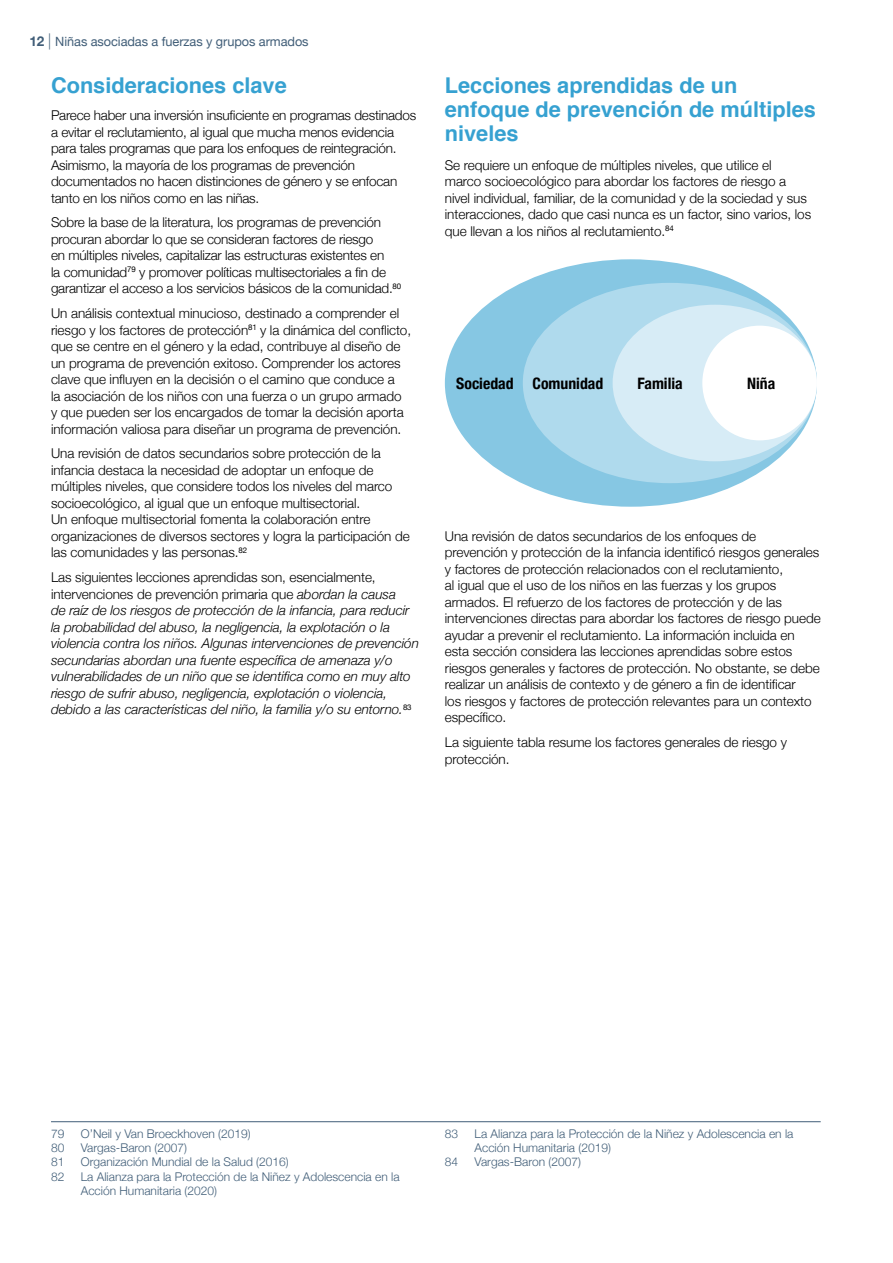
<style>
.page{position:relative;width:893px;height:1263px;background:#fff}
.page>*{position:absolute;margin:0;border:0;box-sizing:border-box;transform-origin:0 0}
.level_1_section_2{font:700 21.75px/24px "Helvetica";color:#36a1d1}
.Oskar_-_body_text{font:700 condensed 15.75px "Helvetica Neue";color:#000}
.Oskar_-_body_text-2{font:300 13.5px/16.5px "Helvetica Neue";letter-spacing:-.005em;color:#000}
.Oskar_-_body_text-3{font:italic 300 13.5px/16.5px "Helvetica Neue";letter-spacing:-.005em;color:#000}
.t1{font:12.75px "Helvetica Neue";letter-spacing:-.005em;color:#415e78}
.t2{font:300 12px/14.2px "Helvetica Neue";color:#415e78}
.s1{font-weight:700;font-size:13.5px}
.s2{font-weight:300;font-size:16.2px}
.s3{font-style:normal}
</style>
<div class="page">
<div style="left:445px;top:259px;width:372px;height:248px;background:#86c7e3;border-radius:50%"></div>
<div style="left:523px;top:283px;width:294px;height:200px;background:#afdaed;border-radius:50%"></div>
<div style="left:613px;top:305px;width:204px;height:156px;background:#d7ecf6;border-radius:50%"></div>
<div style="left:702px;top:326px;width:115px;height:114px;background:#fff;border-radius:50%"></div>
<hr style="left:51px;top:1121px;width:770px;height:1px;background:#415e78">
<p class="t1" style="left:29px;top:32px;width:281px"><span class="s1">12</span> <span class="s2">|</span> Niñas asociadas a fuerzas y grupos armados</p>
<p class="level_1_section_2" style="left:51px;top:73px;width:237px">Consideraciones clave</p>
<p class="Oskar_-_body_text-2" style="left:51px;top:106px;width:367px">Parece haber una inversión insuficiente en programas destinados a evitar el reclutamiento, al igual que mucha menos evidencia para tales programas que para los enfoques de reintegración.<br>Asimismo, la mayoría de los programas de prevención documentados no hacen distinciones de género y se enfocan tanto en los niños como en las niñas.</p>
<p class="Oskar_-_body_text-2" style="left:51px;top:213px;width:352px">Sobre la base de la literatura, los programas de prevención procuran abordar lo que se consideran factores de riesgo<br>en múltiples niveles, capitalizar las estructuras existentes en<br>la comunidad<sup>79</sup> y promover políticas multisectoriales a fin de garantizar el acceso a los servicios básicos de la comunidad.<sup>80</sup></p>
<p class="Oskar_-_body_text-2" style="left:51px;top:304px;width:362px">Un análisis contextual minucioso, destinado a comprender el riesgo y los factores de protección<sup>81</sup> y la dinámica del conflicto, que se centre en el género y la edad, contribuye al diseño de un programa de prevención exitoso. Comprender los actores clave que influyen en la decisión o el camino que conduce a<br>la asociación de los niños con una fuerza o un grupo armado<br>y que pueden ser los encargados de tomar la decisión aporta información valiosa para diseñar un programa de prevención.</p>
<p class="Oskar_-_body_text-2" style="left:51px;top:444px;width:360px">Una revisión de datos secundarios sobre protección de la infancia destaca la necesidad de adoptar un enfoque de múltiples niveles, que considere todos los niveles del marco socioecológico, al igual que un enfoque multisectorial.<br>Un enfoque multisectorial fomenta la colaboración entre organizaciones de diversos sectores y logra la participación de las comunidades y las personas.<sup>82</sup></p>
<p class="Oskar_-_body_text-3" style="left:51px;top:568px;width:369px"><span class="s3">Las siguientes lecciones aprendidas son, esencialmente, intervenciones de prevención primaria que</span> abordan la causa<br>de raíz de los riesgos de protección de la infancia, para reducir la probabilidad del abuso, la negligencia, la explotación o la violencia contra los niños. Algunas intervenciones de prevención secundarias abordan una fuente específica de amenaza y/o vulnerabilidades de un niño que se identifica como en muy alto riesgo de sufrir abuso, negligencia, explotación o violencia, debido a las características del niño, la familia y/o su entorno.<sup>83</sup></p>
<p class="level_1_section_2" style="left:445px;top:73px;width:373px">Lecciones aprendidas de un enfoque de prevención de múltiples niveles</p>
<p class="Oskar_-_body_text-2" style="left:445px;top:155px;width:368px">Se requiere un enfoque de múltiples niveles, que utilice el marco socioecológico para abordar los factores de riesgo a nivel individual, familiar, de la comunidad y de la sociedad y sus interacciones, dado que casi nunca es un factor, sino varios, los que llevan a los niños al reclutamiento.<sup>84</sup></p>
<p class="Oskar_-_body_text" style="left:456px;top:370px;width:149px">Sociedad Comunidad</p>
<p class="Oskar_-_body_text" style="left:637px;top:370px;width:47px">Familia</p>
<p class="Oskar_-_body_text" style="left:747px;top:370px;width:30px">Niña</p>
<p class="Oskar_-_body_text-2" style="left:445px;top:527px;width:377px">Una revisión de datos secundarios de los enfoques de prevención y protección de la infancia identificó riesgos generales y factores de protección relacionados con el reclutamiento,<br>al igual que el uso de los niños en las fuerzas y los grupos armados. El refuerzo de los factores de protección y de las intervenciones directas para abordar los factores de riesgo puede ayudar a prevenir el reclutamiento. La información incluida en esta sección considera las lecciones aprendidas sobre estos riesgos generales y factores de protección. No obstante, se debe realizar un análisis de contexto y de género a fin de identificar<br>los riesgos y factores de protección relevantes para un contexto específico.</p>
<p class="Oskar_-_body_text-2" style="left:445px;top:733px;width:344px">La siguiente tabla resume los factores generales de riesgo y protección.</p>
<p class="t2" style="left:51px;top:1125px;width:15px">79</p>
<p class="t2" style="left:81px;top:1125px;width:171px">O’Neil y Van Broeckhoven (2019)</p>
<p class="t2" style="left:51px;top:1140px;width:15px">80</p>
<p class="t2" style="left:81px;top:1140px;width:108px">Vargas-Baron (2007)</p>
<p class="t2" style="left:51px;top:1154px;width:15px">81</p>
<p class="t2" style="left:81px;top:1154px;width:209px">Organización Mundial de la Salud (2016)</p>
<p class="t2" style="left:51px;top:1168px;width:15px">82</p>
<p class="t2" style="left:81px;top:1168px;width:320px">La Alianza para la Protección de la Niñez y Adolescencia en la<br>Acción Humanitaria (2020)</p>
<p class="t2" style="left:445px;top:1125px;width:15px">83</p>
<p class="t2" style="left:475px;top:1125px;width:320px">La Alianza para la Protección de la Niñez y Adolescencia en la<br>Acción Humanitaria (2019)</p>
<p class="t2" style="left:445px;top:1154px;width:15px">84</p>
<p class="t2" style="left:475px;top:1154px;width:108px">Vargas-Baron (2007)</p>
</div>
